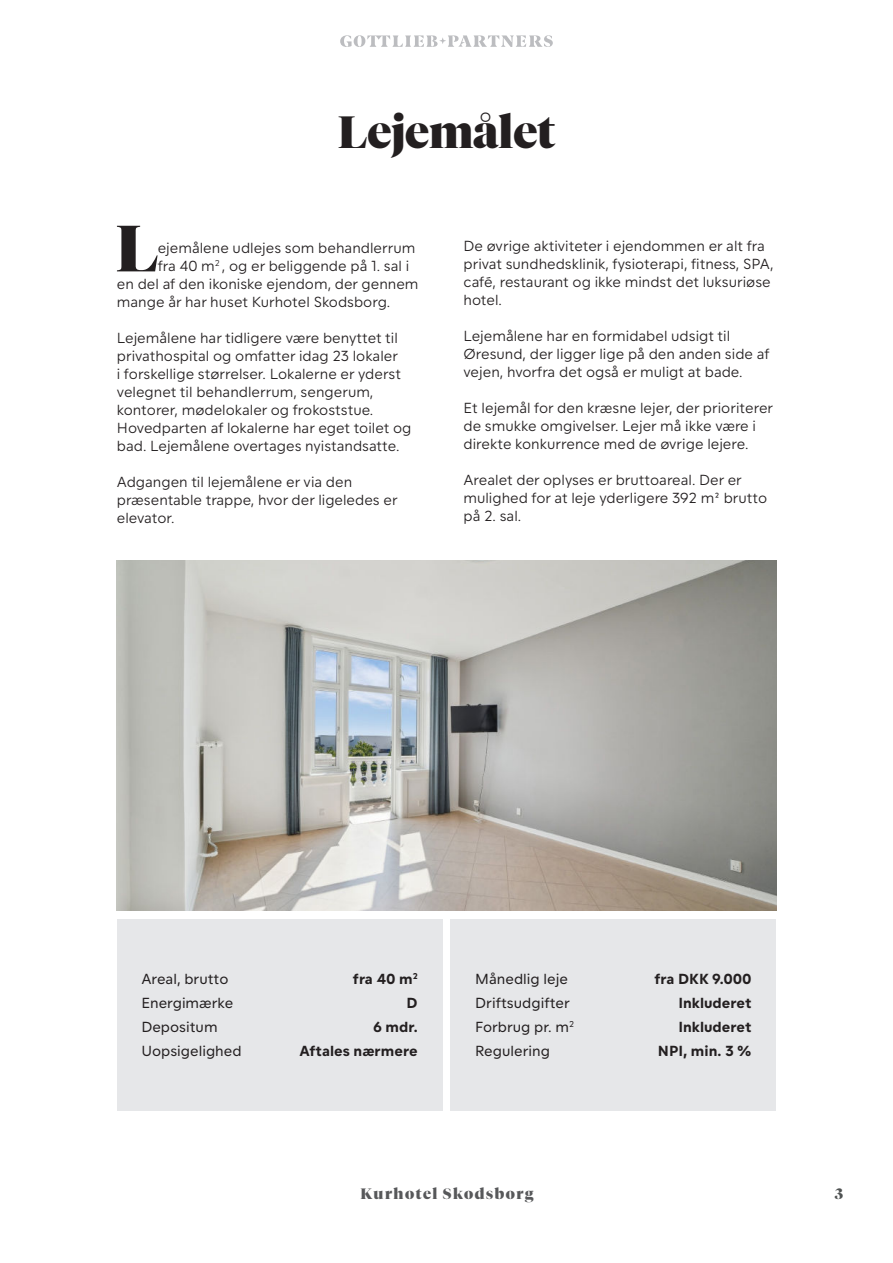
<style>
.page{position:relative;width:893px;height:1263px;background:#fff}
.page>*{position:absolute;margin:0;border:0;box-sizing:border-box;transform-origin:0 0}
.t1{font:900 65.1px "Tiempos Fine";color:#231f20}
.t2{font:900 45px "Tiempos Fine";color:#231f20}
.t3{font:300 15px/18px "KP Sans";color:#231f20}
.t4{font:15px/24px "KP Sans";color:#231f20}
.t5{font:700 15px/24px "KP Sans";color:#231f20;text-align:right}
.t6{font:900 15px "Tiempos Fine";letter-spacing:.1em;color:#57585a}
.t7{font:900 15px "Tiempos Fine";color:#4f5252}
</style>
<div class="page">
<svg style="left:340px;top:35px;width:213px;height:12px"></svg>
<img style="left:117px;top:560px;width:659px;height:350px">
<div style="left:117px;top:919px;width:325px;height:191px;background:#e6e7e9"></div>
<div style="left:451px;top:919px;width:325px;height:191px;background:#e6e7e9"></div>
<h2 class="t2" style="left:338px;top:112px;width:219px">Lejemålet</h2>
<h1 class="t1" style="left:116px;top:220px;width:44px">L</h1>
<p class="t3" style="left:158px;top:240px;width:259px">ejemålene udlejes som behandlerrum</p>
<p class="t3" style="left:158px;top:258px;width:253px">fra 40 m<sup>2</sup> , og er beliggende på 1. sal i</p>
<p class="t3" style="left:117px;top:276px;width:303px">en del af den ikoniske ejendom, der gennem</p>
<p class="t3" style="left:117px;top:294px;width:275px">mange år har huset Kurhotel Skodsborg.</p>
<p class="t3" style="left:117px;top:330px;width:296px">Lejemålene har tidligere være benyttet til privathospital og omfatter idag 23 lokaler<br>i forskellige størrelser. Lokalerne er yderst velegnet til behandlerrum, sengerum, kontorer, mødelokaler og frokoststue.<br>Hovedparten af lokalerne har eget toilet og bad. Lejemålene overtages nyistandsatte.</p>
<p class="t3" style="left:117px;top:474px;width:282px">Adgangen til lejemålene er via den præsentable trappe, hvor der ligeledes er elevator.</p>
<p class="t3" style="left:463px;top:238px;width:311px">De øvrige aktiviteter i ejendommen er alt fra privat sundhedsklinik, fysioterapi, fitness, SPA, café, restaurant og ikke mindst det luksuriøse hotel.</p>
<p class="t3" style="left:463px;top:328px;width:308px">Lejemålene har en formidabel udsigt til<br>Øresund, der ligger lige på den anden side af vejen, hvorfra det også er muligt at bade.</p>
<p class="t3" style="left:463px;top:400px;width:311px">Et lejemål for den kræsne lejer, der prioriterer de smukke omgivelser. Lejer må ikke være i direkte konkurrence med de øvrige lejere.</p>
<p class="t3" style="left:463px;top:472px;width:305px">Arealet der oplyses er bruttoareal. Der er mulighed for at leje yderligere 392 m² brutto på 2. sal.</p>
<p class="t4" style="left:141px;top:967px;width:102px">Areal, brutto<br>Energimærke<br>Depositum<br>Uopsigelighed</p>
<p class="t4" style="left:475px;top:967px;width:100px">Månedlig leje<br>Driftsudgifter<br>Forbrug pr. m<sup>2<br></sup>Regulering</p>
<p class="t5" style="left:299px;top:967px;width:120px">fra 40 m<sup>2<br></sup>D<br>6 mdr.<br>Aftales nærmere</p>
<p class="t5" style="left:654px;top:967px;width:99px">fra DKK 9.000<br>Inkluderet<br>Inkluderet<br>NPI, min. 3 %</p>
<p class="t6" style="left:361px;top:1187px;width:174px">Kurhotel Skodsborg</p>
<p class="t7" style="left:835px;top:1187px;width:10px">3</p>
</div>
